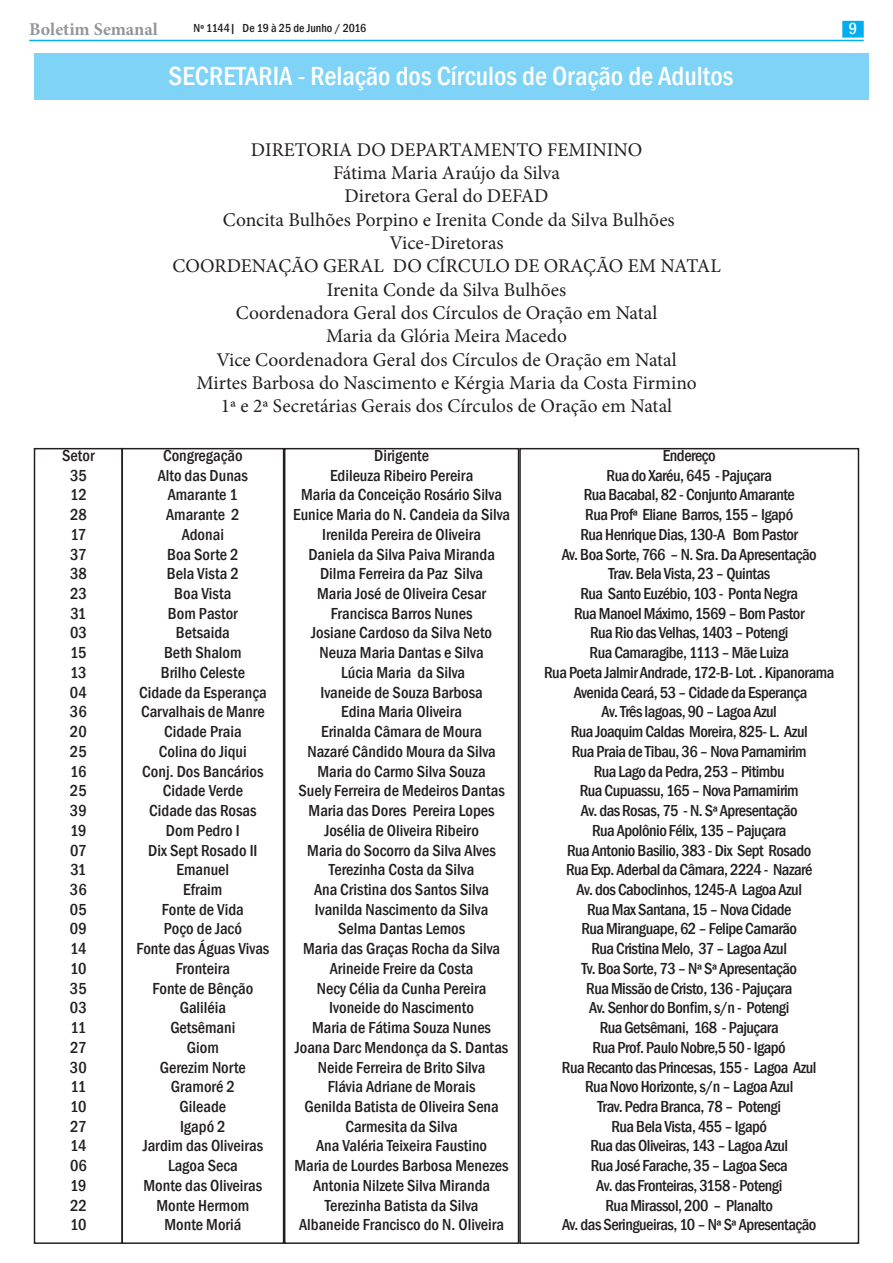
<style>
.page{position:relative;width:893px;height:1263px;background:#fff}
.page>*{position:absolute;margin:0;border:0;box-sizing:border-box;transform-origin:0 0}
.t1{font:500 condensed 27px "Franklin Gothic";color:#fff}
.t2{font:19.5px/23.2px "Minion Pro";color:#231f20;text-align:center}
.t3{font:700 18px "Minion Pro";color:#939598}
.t4{font:500 condensed 16.5px/19.8px "Franklin Gothic";color:#231f20;text-align:center}
.t5{font:500 condensed 16.5px/19.8px "Franklin Gothic";letter-spacing:-.03em;color:#231f20;text-align:center}
.t6{font:500 condensed 16.5px "Franklin Gothic";color:#fff}
.t7{font:500 condensed 12px "Franklin Gothic";color:#231f20}
</style>
<div class="page">
<hr style="left:29px;top:40px;width:835px;height:1px;background:#00aeef">
<div style="left:842px;top:21px;width:22px;height:17px;background:#00aeef;border:2px solid #00aeef"></div>
<div style="left:34px;top:53px;width:834px;height:47px;background:#7ed3f7"></div>
<div style="left:34px;top:448px;width:89px;height:796px;border:1px solid #231f20"></div>
<div style="left:121px;top:448px;width:163px;height:796px;border:1px solid #231f20"></div>
<div style="left:284px;top:448px;width:235px;height:796px;border:1px solid #231f20"></div>
<p class="t3" style="left:29px;top:16px;width:130px">Boletim Semanal</p>
<p class="t7" style="left:194px;top:20px;width:174px">Nº 1144| De 19 à 25 de Junho / 2016</p>
<p class="t6" style="left:849px;top:18px;width:10px">9</p>
<h1 class="t1" style="left:169px;top:59px;width:566px">SECRETARIA - Relação dos Círculos de Oração de Adultos</h1>
<p class="t2" style="left:172px;top:138px;width:550px">DIRETORIA DO DEPARTAMENTO FEMININO<br>Fátima Maria Araújo da Silva<br>Diretora Geral do DEFAD<br>Concita Bulhões Porpino e Irenita Conde da Silva Bulhões Vice-Diretoras<br>COORDENAÇÃO GERAL DO CÍRCULO DE ORAÇÃO EM NATAL Irenita Conde da Silva Bulhões<br>Coordenadora Geral dos Círculos de Oração em Natal<br>Maria da Glória Meira Macedo<br>Vice Coordenadora Geral dos Círculos de Oração em Natal<br>Mirtes Barbosa do Nascimento e Kérgia Maria da Costa Firmino<br>1ª e 2ª Secretárias Gerais dos Círculos de Oração em Natal</p>
<p class="t4" style="left:62px;top:445px;width:34px">Setor<br>35<br>12<br>28<br>17<br>37<br>38<br>23<br>31<br>03<br>15<br>13<br>04<br>36<br>20<br>25<br>16<br>25<br>39<br>19<br>07<br>31<br>36<br>05<br>09<br>14<br>10<br>35<br>03<br>11<br>27<br>30<br>11<br>10<br>27<br>14<br>06<br>19<br>22<br>10</p>
<p class="t4" style="left:136px;top:445px;width:135px">Congregação<br>Alto das Dunas<br>Amarante 1<br>Amarante 2<br>Adonai<br>Boa Sorte 2<br>Bela Vista 2<br>Boa Vista<br>Bom Pastor<br>Betsaida<br>Beth Shalom<br>Brilho Celeste<br>Cidade da Esperança<br>Carvalhais de Manre<br>Cidade Praia<br>Colina do Jiqui<br>Conj. Dos Bancários<br>Cidade Verde<br>Cidade das Rosas<br>Dom Pedro I<br>Dix Sept Rosado II<br>Emanuel<br>Efraim<br>Fonte de Vida<br>Poço de Jacó<br>Fonte das Águas Vivas<br>Fronteira<br>Fonte de Bênção<br>Galiléia<br>Getsêmani<br>Giom<br>Gerezim Norte<br>Gramoré 2<br>Gileade<br>Igapó 2<br>Jardim das Oliveiras<br>Lagoa Seca<br>Monte das Oliveiras<br>Monte Hermom<br>Monte Moriá</p>
<p class="t4" style="left:293px;top:445px;width:219px">Dirigente<br>Edileuza Ribeiro Pereira<br>Maria da Conceição Rosário Silva<br>Eunice Maria do N. Candeia da Silva<br>Irenilda Pereira de Oliveira<br>Daniela da Silva Paiva Miranda<br>Dilma Ferreira da Paz Silva<br>Maria José de Oliveira Cesar<br>Francisca Barros Nunes<br>Josiane Cardoso da Silva Neto<br>Neuza Maria Dantas e Silva<br>Lúcia Maria da Silva<br>Ivaneide de Souza Barbosa<br>Edina Maria Oliveira<br>Erinalda Câmara de Moura<br>Nazaré Cândido Moura da Silva<br>Maria do Carmo Silva Souza<br>Suely Ferreira de Medeiros Dantas<br>Maria das Dores Pereira Lopes<br>Josélia de Oliveira Ribeiro<br>Maria do Socorro da Silva Alves<br>Terezinha Costa da Silva<br>Ana Cristina dos Santos Silva<br>Ivanilda Nascimento da Silva<br>Selma Dantas Lemos<br>Maria das Graças Rocha da Silva<br>Arineide Freire da Costa<br>Necy Célia da Cunha Pereira<br>Ivoneide do Nascimento<br>Maria de Fátima Souza Nunes<br>Joana Darc Mendonça da S. Dantas<br>Neide Ferreira de Brito Silva<br>Flávia Adriane de Morais<br>Genilda Batista de Oliveira Sena<br>Carmesita da Silva<br>Ana Valéria Teixeira Faustino<br>Maria de Lourdes Barbosa Menezes<br>Antonia Nilzete Silva Miranda<br>Terezinha Batista da Silva<br>Albaneide Francisco do N. Oliveira</p>
<p class="t5" style="left:544px;top:445px;width:292px">Endereço<br>Rua do Xaréu, 645 - Pajuçara<br>Rua Bacabal, 82 - Conjunto Amarante<br>Rua Profª Eliane Barros, 155 – Igapó<br>Rua Henrique Dias, 130-A Bom Pastor<br>Av. Boa Sorte, 766 – N. Sra. Da Apresentação<br>Trav. Bela Vista, 23 – Quintas<br>Rua Santo Euzébio, 103 - Ponta Negra<br>Rua Manoel Máximo, 1569 – Bom Pastor<br>Rua Rio das Velhas, 1403 – Potengi<br>Rua Camaragibe, 1113 – Mãe Luiza<br>Rua Poeta Jalmir Andrade, 172-B- Lot. . Kipanorama Avenida Ceará, 53 – Cidade da Esperança<br>Av. Três lagoas, 90 – Lagoa Azul<br>Rua Joaquim Caldas Moreira, 825- L. Azul<br>Rua Praia de Tibau, 36 – Nova Parnamirim<br>Rua Lago da Pedra, 253 – Pitimbu<br>Rua Cupuassu, 165 – Nova Parnamirim<br>Av. das Rosas, 75 - N. Sª Apresentação<br>Rua Apolônio Félix, 135 – Pajuçara<br>Rua Antonio Basilio, 383 - Dix Sept Rosado<br>Rua Exp. Aderbal da Câmara, 2224 - Nazaré<br>Av. dos Caboclinhos, 1245-A Lagoa Azul<br>Rua Max Santana, 15 – Nova Cidade<br>Rua Miranguape, 62 – Felipe Camarão<br>Rua Cristina Melo, 37 – Lagoa Azul<br>Tv. Boa Sorte, 73 – Nª Sª Apresentação<br>Rua Missão de Cristo, 136 - Pajuçara<br>Av. Senhor do Bonfim, s/n - Potengi<br>Rua Getsêmani, 168 - Pajuçara<br>Rua Prof. Paulo Nobre,5 50 - Igapó<br>Rua Recanto das Princesas, 155 - Lagoa Azul<br>Rua Novo Horizonte, s/n – Lagoa Azul<br>Trav. Pedra Branca, 78 – Potengi<br>Rua Bela Vista, 455 – Igapó<br>Rua das Oliveiras, 143 – Lagoa Azul<br>Rua José Farache, 35 – Lagoa Seca<br>Av. das Fronteiras, 3158 - Potengi<br>Rua Mirassol, 200 – Planalto<br>Av. das Seringueiras, 10 – Nª Sª Apresentação</p>
</div>
